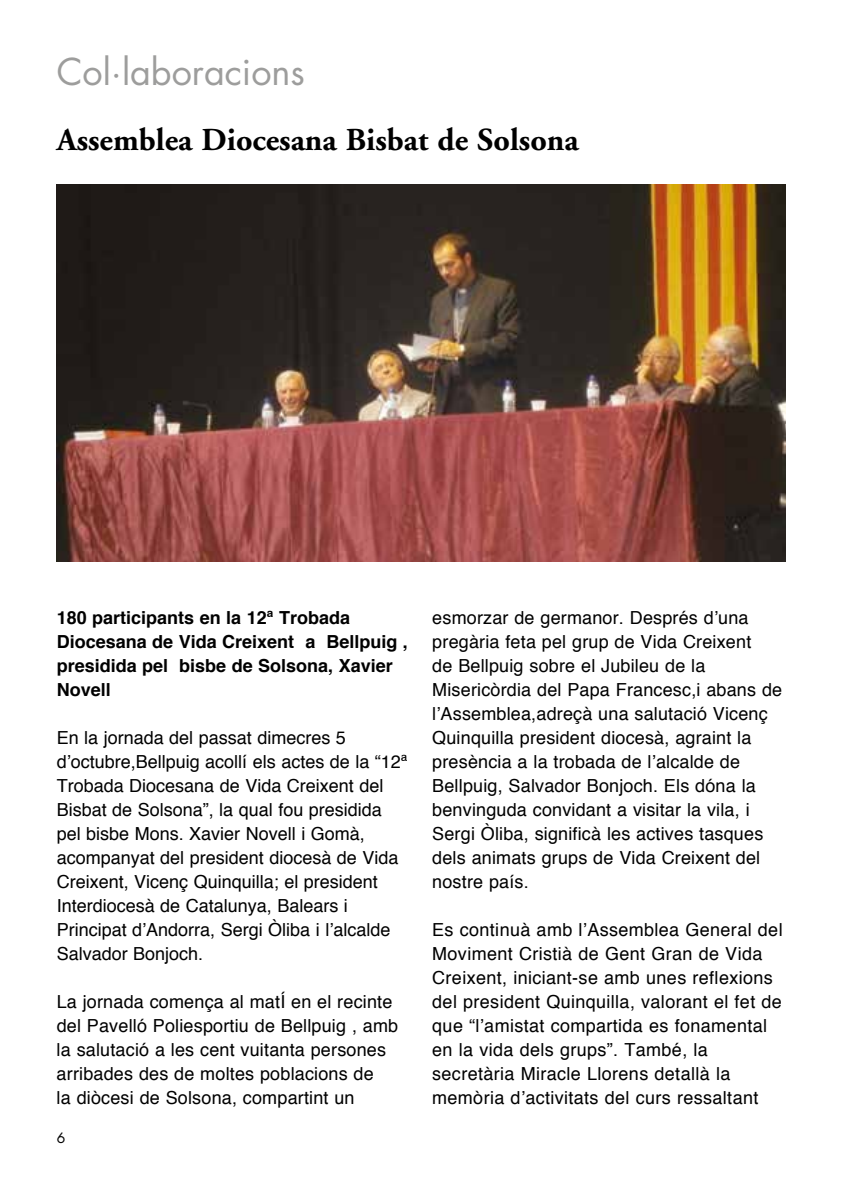
<style>
.page{position:relative;width:842px;height:1191px;background:#fff}
.page>*{position:absolute;margin:0;border:0;box-sizing:border-box;transform-origin:0 0}
.t1{font:36px "Futura";color:#9d9d9c}
.t2{font:700 32px "Adobe Garamond";color:#000}
.t3{font:18px/24px "Helvetica";letter-spacing:.01em;color:#000}
.t4{font:700 18px/24px "Helvetica";color:#000}
.t5{font:14px "Futura";color:#000}
</style>
<div class="page">
<img style="left:57px;top:184px;width:728px;height:377px">
<h1 class="t1" style="left:57px;top:47px;width:250px">Col·laboracions</h1>
<h2 class="t2" style="left:57px;top:123px;width:523px">Assemblea Diocesana Bisbat de Solsona</h2>
<p class="t4" style="left:57px;top:606px;width:353px">180 participants en la 12ª Trobada<br>Diocesana de Vida Creixent a Bellpuig , presidida pel bisbe de Solsona, Xavier<br>Novell</p>
<p class="t3" style="left:57px;top:726px;width:352px">En la jornada del passat dimecres 5 d’octubre,Bellpuig acollí els actes de la “12ª Trobada Diocesana de Vida Creixent del Bisbat de Solsona”, la qual fou presidida pel bisbe Mons. Xavier Novell i Gomà, acompanyat del president diocesà de Vida Creixent, Vicenç Quinquilla; el president Interdiocesà de Catalunya, Balears i Principat d’Andorra, Sergi Òliba i l’alcalde Salvador Bonjoch.</p>
<p class="t3" style="left:57px;top:990px;width:343px">La jornada comença al matÍ en el recinte del Pavelló Poliesportiu de Bellpuig , amb la salutació a les cent vuitanta persones arribades des de moltes poblacions de<br>la diòcesi de Solsona, compartint un</p>
<p class="t5" style="left:57px;top:1127px;width:10px">6</p>
<p class="t3" style="left:432px;top:606px;width:351px">esmorzar de germanor. Després d’una pregària feta pel grup de Vida Creixent<br>de Bellpuig sobre el Jubileu de la Misericòrdia del Papa Francesc,i abans de l’Assemblea,adreçà una salutació Vicenç Quinquilla president diocesà, agraint la presència a la trobada de l’alcalde de Bellpuig, Salvador Bonjoch. Els dóna la benvinguda convidant a visitar la vila, i Sergi Òliba, significà les actives tasques dels animats grups de Vida Creixent del nostre país.</p>
<p class="t3" style="left:432px;top:918px;width:352px">Es continuà amb l’Assemblea General del Moviment Cristià de Gent Gran de Vida Creixent, iniciant-se amb unes reflexions del president Quinquilla, valorant el fet de que “l’amistat compartida es fonamental en la vida dels grups”. També, la secretària Miracle Llorens detallà la memòria d’activitats del curs ressaltant</p>
</div>
